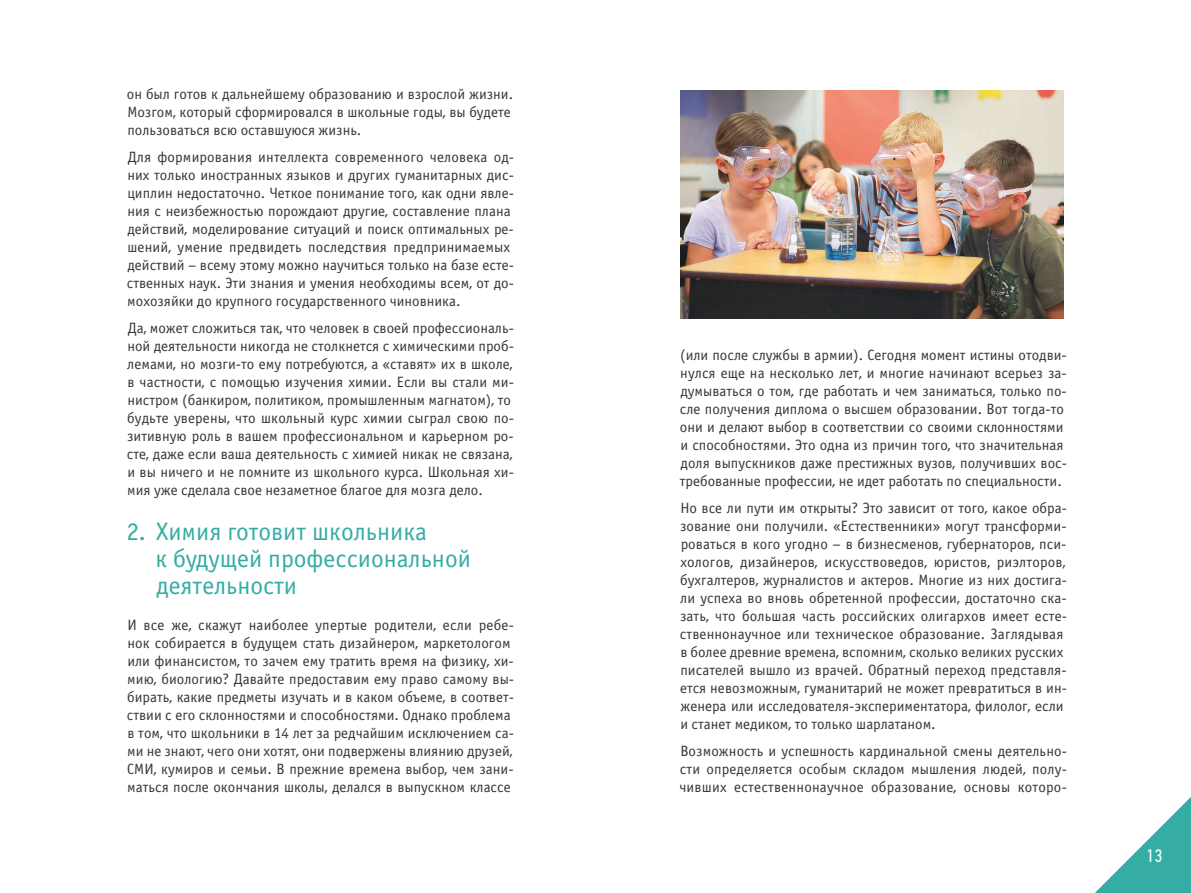
<style>
.page{position:relative;width:1191px;height:893px;background:#fff}
.page>*{position:absolute;margin:0;border:0;box-sizing:border-box;transform-origin:0 0}
.t1{font:25.5px/27px "Officina Sans Book ITC";color:#35ada5}
.t2{font:18px "PF Din Text Cond Pro";color:#fff}
.t3{font:15px/18px "Officina Sans Book ITC";color:#363738}
</style>
<div class="page">
<svg style="left:1095px;top:797px;width:96px;height:96px"></svg>
<img style="left:680px;top:90px;width:383px;height:229px">
<p class="t3" style="left:127px;top:85px;width:388px">он был готов к дальнейшему образованию и взрослой жизни.<br>Мозгом, который сформировался в школьные годы, вы будете пользоваться всю оставшуюся жизнь.</p>
<p class="t3" style="left:127px;top:148px;width:389px">Для формирования интеллекта современного человека од&shy;них только иностранных языков и других гуманитарных дис&shy;циплин недостаточно. Четкое понимание того, как одни явле&shy;ния с неизбежностью порождают другие, составление плана действий, моделирование ситуаций и поиск оптимальных ре&shy;шений, умение предвидеть последствия предпринимаемых действий – всему этому можно научиться только на базе есте&shy;ственных наук. Эти знания и умения необходимы всем, от до&shy;мохозяйки до крупного государственного чиновника.</p>
<p class="t3" style="left:127px;top:319px;width:389px">Да, может сложиться так, что человек в своей профессиональ&shy;ной деятельности никогда не столкнется с химическими проб&shy;лемами, но мозги-то ему потребуются, а «ставят» их в школе, в частности, с помощью изучения химии. Если вы стали ми&shy;нистром (банкиром, политиком, промышленным магнатом), то будьте уверены, что школьный курс химии сыграл свою по&shy;зитивную роль в вашем профессиональном и карьерном ро&shy;сте, даже если ваша деятельность с химией никак не связана, и вы ничего и не помните из школьного курса. Школьная хи&shy;мия уже сделала свое незаметное благое для мозга дело.</p>
<h1 class="t1" style="left:156px;top:518px;width:317px;text-indent:-29px">2. Химия готовит школьника<br>к будущей профессиональной деятельности</h1>
<p class="t3" style="left:127px;top:616px;width:389px">И все же, скажут наиболее упертые родители, если ребе&shy;нок собирается в будущем стать дизайнером, маркетологом или финансистом, то зачем ему тратить время на физику, хи&shy;мию, биологию? Давайте предоставим ему право самому вы&shy;бирать, какие предметы изучать и в каком объеме, в соответ&shy;ствии с его склонностями и способностями. Однако проблема в том, что школьники в 14 лет за редчайшим исключением са&shy;ми не знают, чего они хотят, они подвержены влиянию друзей, СМИ, кумиров и семьи. В прежние времена выбор, чем зани&shy;маться после окончания школы, делался в выпускном классе</p>
<p class="t3" style="left:680px;top:346px;width:389px">(или после службы в армии). Сегодня момент истины отодви&shy;нулся еще на несколько лет, и многие начинают всерьез за&shy;думываться о том, где работать и чем заниматься, только по&shy;сле получения диплома о высшем образовании. Вот тогда-то они и делают выбор в соответствии со своими склонностями и способностями. Это одна из причин того, что значительная доля выпускников даже престижных вузов, получивших вос&shy;требованные профессии, не идет работать по специальности.</p>
<p class="t3" style="left:680px;top:499px;width:389px">Но все ли пути им открыты? Это зависит от того, какое обра&shy;зование они получили. «Естественники» могут трансформи&shy;роваться в кого угодно – в бизнесменов, губернаторов, пси&shy;хологов, дизайнеров, искусствоведов, юристов, риэлторов, бухгалтеров, журналистов и актеров. Многие из них достига&shy;ли успеха во вновь обретенной профессии, достаточно ска&shy;зать, что большая часть российских олигархов имеет есте&shy;ственнонаучное или техническое образование. Заглядывая в более древние времена, вспомним, сколько великих русских писателей вышло из врачей. Обратный переход представля&shy;ется невозможным, гуманитарий не может превратиться в ин&shy;женера или исследователя-экспериментатора, филолог, если и станет медиком, то только шарлатаном.</p>
<p class="t3" style="left:679px;top:742px;width:389px;text-align:justify">Возможность и успешность кардинальной смены деятельно&shy;сти определяется особым складом мышления людей, полу&shy;чивших естественнонаучное образование, основы которо-</p>
<p class="t2" style="left:1146px;top:845px;width:18px">13</p>
</div>
